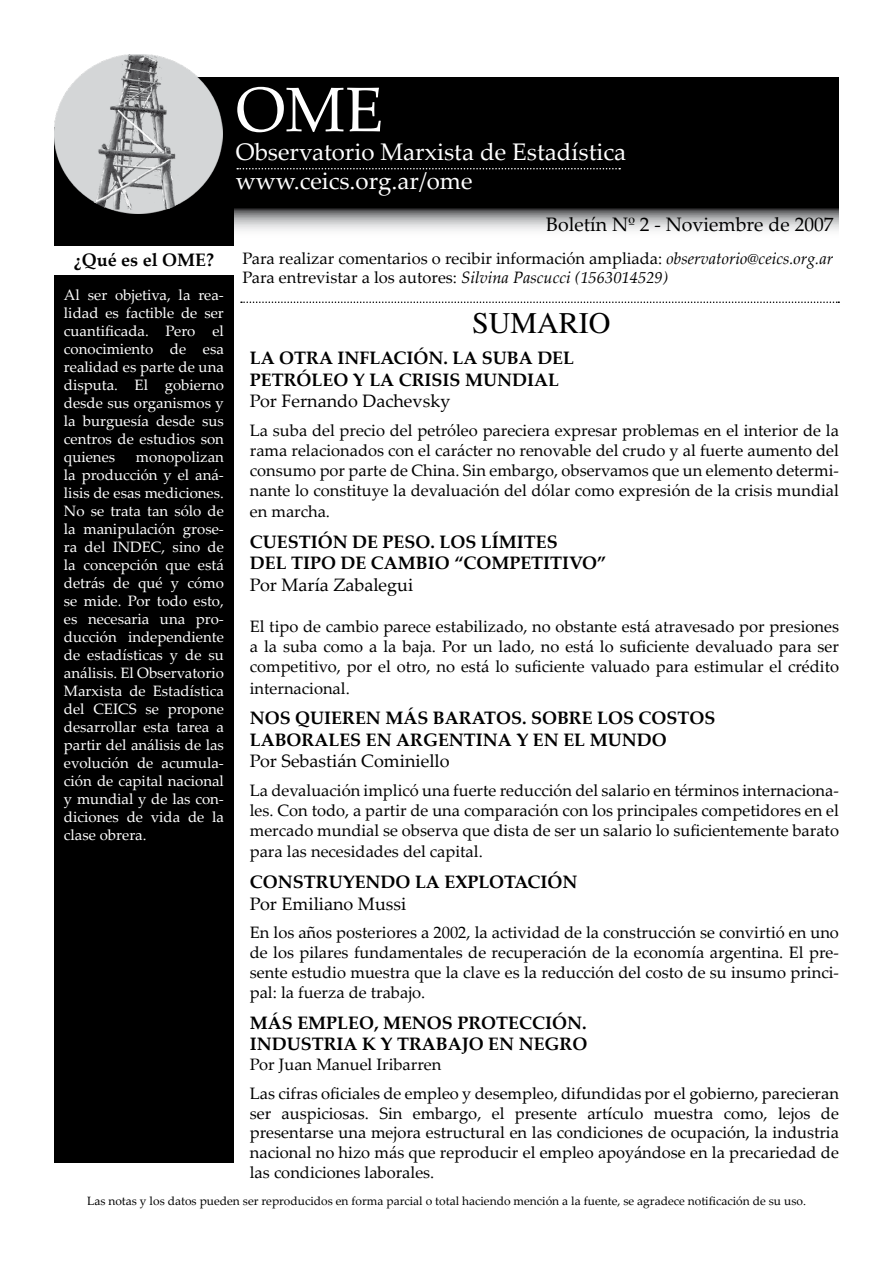
<style>
.page{position:relative;width:893px;height:1263px;background:#fff}
.page>*{position:absolute;margin:0;border:0;box-sizing:border-box;transform-origin:0 0}
.t1{font:63px "Palatino Linotype";color:#fff}
.t2{font:30px "Times";color:#000}
.t3{font:24px/28.8px "Palatino Linotype";color:#fff}
.t4{font:19.5px "Palatino Linotype";color:#000}
.t5{font:700 18px/21.6px "Palatino Linotype";color:#000}
.t6{font:18px "Palatino Linotype";color:#000}
.t7{font:16.5px/19.8px "Palatino Linotype";color:#000;text-align:justify}
.t8{font:15px/18px "Palatino Linotype";color:#fff;text-align:justify}
.t9{font:12px "Palatino Linotype";color:#000}
.s1{font-style:italic}
</style>
<div class="page">
<svg style="left:223px;top:78px;width:616px;height:153px;background:#19191a"></svg>
<div style="left:54px;top:128px;width:180px;height:1035px;background:#000"></div>
<svg style="left:237px;top:168px;width:383px;height:1px"></svg>
<svg style="left:241px;top:301px;width:598px;height:2px"></svg>
<div style="left:54px;top:246px;width:180px;height:29px;background:#fff"></div>
<img style="left:54px;top:54px;width:169px;height:160px">
<h1 class="t1" style="left:236px;top:65px;width:149px">OME</h1>
<h3 class="t3" style="left:236px;top:136px;width:392px">Observatorio Marxista de Estadística www.ceics.org.ar/ome</h3>
<p class="t4" style="left:546px;top:210px;width:289px">Boletín Nº 2 - Noviembre de 2007</p>
<p class="t5" style="left:74px;top:249px;width:142px">¿Qué es el OME?</p>
<p class="t7" style="left:242px;top:247px;width:592px">Para realizar comentarios o recibir información ampliada: <span class="s1">observatorio@ceics.org.ar<br></span>Para entrevistar a los autores: <span class="s1">Silvina Pascucci (1563014529)</span></p>
<p class="t8" style="left:64px;top:285px;width:161px">Al ser objetiva, la rea&shy;lidad es factible de ser cuantificada. Pero el conocimiento de esa realidad es parte de una disputa. El gobierno desde sus organismos y la burguesía desde sus centros de estudios son quienes</p>
<p class="t8" style="left:64px;top:447px;width:162px;text-indent:72px">monopolizan la producción y el aná&shy;lisis de esas mediciones.<br>No se trata tan sólo de la manipulación grose&shy;ra del INDEC, sino de la concepción que está detrás de qué y cómo se mide. Por todo esto, es necesaria una pro&shy;ducción independiente de estadísticas y de su análisis. El Observatorio Marxista de Estadística del CEICS se propone desarrollar esta tarea a partir del análisis de las evolución de acumula&shy;ción de capital nacional y mundial y de las con&shy;diciones de vida de la clase obrera.</p>
<h2 class="t2" style="left:472px;top:306px;width:140px">SUMARIO</h2>
<p class="t5" style="left:250px;top:347px;width:326px">LA OTRA INFLACIÓN. LA SUBA DEL<br>PETRÓLEO Y LA CRISIS MUNDIAL</p>
<p class="t6" style="left:250px;top:388px;width:202px">Por Fernando Dachevsky</p>
<p class="t7" style="left:250px;top:420px;width:591px">La suba del precio del petróleo pareciera expresar problemas en el interior de la rama relacionados con el carácter no renovable del crudo y al fuerte aumento del consumo por parte de China. Sin embargo, observamos que un elemento determi&shy;nante lo constituye la devaluación del dólar como expresión de la crisis mundial</p>
<p class="t7" style="left:250px;top:501px;width:82px">en marcha.</p>
<p class="t5" style="left:250px;top:530px;width:358px">CUESTIÓN DE PESO. LOS LÍMITES<br>DEL TIPO DE CAMBIO “COMPETITIVO”</p>
<p class="t6" style="left:250px;top:572px;width:165px">Por María Zabalegui</p>
<p class="t7" style="left:250px;top:616px;width:591px">El tipo de cambio parece estabilizado, no obstante está atravesado por presiones a la suba como a la baja. Por un lado, no está lo suficiente devaluado para ser competitivo, por el otro, no está lo suficiente valuado para estimular el crédito</p>
<p class="t7" style="left:250px;top:677px;width:101px">internacional.</p>
<p class="t5" style="left:250px;top:707px;width:467px">NOS QUIEREN MÁS BARATOS. SOBRE LOS COSTOS<br>LABORALES EN ARGENTINA Y EN EL MUNDO</p>
<p class="t6" style="left:250px;top:748px;width:201px">Por Sebastián Cominiello</p>
<p class="t7" style="left:250px;top:780px;width:591px">La devaluación implicó una fuerte reducción del salario en términos internaciona&shy;les. Con todo, a partir de una comparación con los principales competidores en el mercado mundial se observa que dista de ser un salario lo suficientemente barato</p>
<p class="t7" style="left:250px;top:841px;width:234px">para las necesidades del capital.</p>
<p class="t5" style="left:250px;top:870px;width:329px">CONSTRUYENDO LA EXPLOTACIÓN</p>
<p class="t6" style="left:250px;top:891px;width:158px">Por Emiliano Mussi</p>
<p class="t7" style="left:250px;top:922px;width:591px">En los años posteriores a 2002, la actividad de la construcción se convirtió en uno de los pilares fundamentales de recuperación de la economía argentina. El pre&shy;sente estudio muestra que la clave es la reducción del costo de su insumo princi&shy;pal: la fuerza de trabajo.</p>
<p class="t5" style="left:250px;top:1011px;width:339px">MÁS EMPLEO, MENOS PROTECCIÓN.<br>INDUSTRIA K Y TRABAJO EN NEGRO</p>
<p class="t7" style="left:250px;top:1049px;width:591px;line-height:28.8px">Por Juan Manuel Iribarren<br>Las cifras oficiales de empleo y desempleo, difundidas por el gobierno, parecieran</p>
<p class="t7" style="left:250px;top:1102px;width:591px">ser auspiciosas. Sin embargo, el presente artículo muestra como, lejos de presentarse una mejora estructural en las condiciones de ocupación, la industria nacional no hizo más que reproducir el empleo apoyándose en la precariedad de las condiciones laborales.</p>
<p class="t9" style="left:87px;top:1192px;width:720px">Las notas y los datos pueden ser reproducidos en forma parcial o total haciendo mención a la fuente, se agradece notificación de su uso.</p>
</div>
